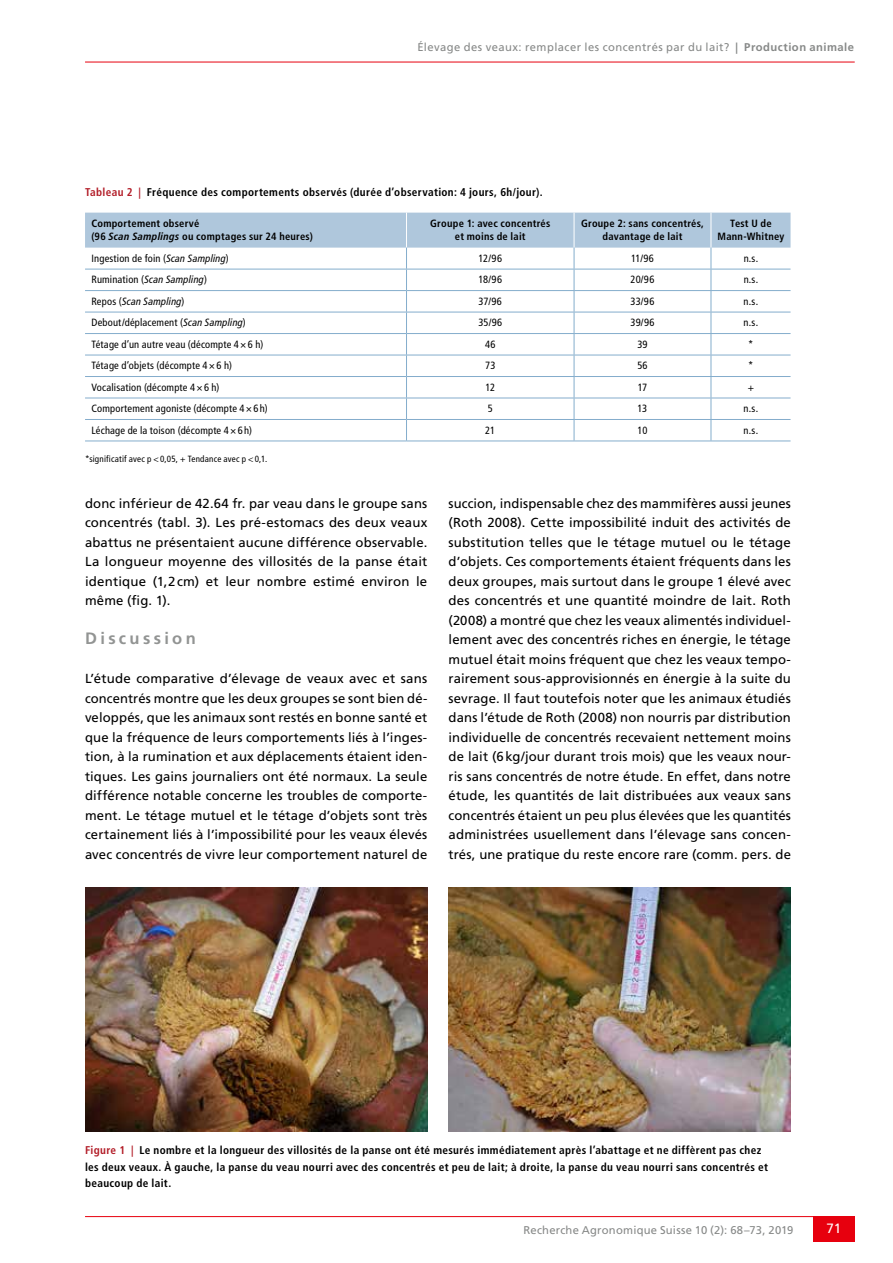
<style>
.page{position:relative;width:893px;height:1263px;background:#fff}
.page>*{position:absolute;margin:0;border:0;box-sizing:border-box;transform-origin:0 0}
.t1{font:700 16.5px "Frutiger LT Std";letter-spacing:.2em;color:#929493}
.t2{font:13.5px "Frutiger LT Std";color:#fff}
.t3{font:13.2px/19.5px "Frutiger LT Std";letter-spacing:.01em;color:#000;text-align:justify}
.t4{font:700 condensed 11.25px/16.5px "Frutiger LT Std";letter-spacing:.03em;color:#000}
.t5{font:11.25px "Frutiger LT Std";letter-spacing:.035em;color:#878988}
.t6{font:condensed 10.5px "Frutiger LT Std";letter-spacing:.015em;color:#000}
.t7{font:700 condensed 10.5px/13.5px "Frutiger LT Std";letter-spacing:.02em;color:#000;text-align:center}
.t8{font:italic condensed 10.5px "Frutiger LT Std";letter-spacing:.015em;color:#000}
.t9{font:condensed 9px "Frutiger LT Std";letter-spacing:.02em;color:#000}
.s1{font-weight:700}
.s2{color:#b21c27}
.s3{font-style:italic}
.s4{font-style:normal}
</style>
<div class="page">
<hr style="left:85px;top:62px;width:770px;height:1px;background:#e7000e">
<hr style="left:85px;top:1216px;width:770px;height:1px;background:#e7000e">
<div style="left:813px;top:1216px;width:42px;height:26px;background:#e7000e"></div>
<svg style="left:85px;top:213px;width:705px;height:228px"></svg>
<hr style="left:85px;top:441px;width:321px;height:1px;background:#84adcc">
<hr style="left:406px;top:441px;width:168px;height:1px;background:#84adcc">
<hr style="left:574px;top:441px;width:137px;height:1px;background:#84adcc">
<hr style="left:711px;top:441px;width:79px;height:1px;background:#84adcc">
<img style="left:85px;top:887px;width:342px;height:245px">
<img style="left:449px;top:887px;width:342px;height:245px">
<p class="t5" style="left:417px;top:40px;width:438px">Élevage des veaux: remplacer les concentrés par du lait? <span class="s1">| Production animale</span></p>
<p class="t4" style="left:85px;top:183px;width:459px"><span class="s2">Tableau 2 |</span> Fréquence des comportements observés (durée d’observation: 4 jours, 6h/jour).</p>
<p class="t7" style="left:91px;top:216px;width:223px;text-align:left">Comportement observé<br>(96 <span class="s3">Scan Samplings</span> ou comptages sur 24 heures)</p>
<p class="t7" style="left:430px;top:216px;width:122px">Groupe 1: avec concentrés et moins de lait</p>
<p class="t7" style="left:581px;top:216px;width:124px">Groupe 2: sans concentrés, davantage de lait</p>
<p class="t7" style="left:718px;top:216px;width:68px">Test U de<br>Mann-Whitney</p>
<p class="t6" style="left:91px;top:252px;width:139px">Ingestion de foin (<span class="s3">Scan Sampling</span>)</p>
<p class="t6" style="left:478px;top:252px;width:25px">12/96</p>
<p class="t6" style="left:631px;top:252px;width:24px">11/96</p>
<p class="t6" style="left:744px;top:252px;width:16px">n.s.</p>
<p class="t6" style="left:91px;top:274px;width:117px">Rumination (<span class="s3">Scan Sampling</span>)</p>
<p class="t6" style="left:478px;top:274px;width:25px">18/96</p>
<p class="t6" style="left:631px;top:274px;width:25px">20/96</p>
<p class="t6" style="left:744px;top:274px;width:16px">n.s.</p>
<p class="t8" style="left:91px;top:295px;width:95px"><span class="s4">Repos (</span>Scan Sampling<span class="s4">)</span></p>
<p class="t6" style="left:479px;top:295px;width:25px">37/96</p>
<p class="t6" style="left:631px;top:295px;width:25px">33/96</p>
<p class="t6" style="left:744px;top:295px;width:16px">n.s.</p>
<p class="t6" style="left:91px;top:317px;width:156px">Debout/déplacement (<span class="s3">Scan Sampling</span>)</p>
<p class="t6" style="left:478px;top:317px;width:25px">35/96</p>
<p class="t6" style="left:630px;top:317px;width:25px">39/96</p>
<p class="t6" style="left:744px;top:317px;width:16px">n.s.</p>
<p class="t6" style="left:91px;top:338px;width:173px">Tétage d’un autre veau (décompte 4×6 h)</p>
<p class="t6" style="left:485px;top:338px;width:12px">46</p>
<p class="t6" style="left:637px;top:338px;width:12px">39</p>
<p class="t6" style="left:748px;top:338px;width:7px">*</p>
<p class="t6" style="left:91px;top:359px;width:142px">Tétage d’objets (décompte 4×6 h)</p>
<p class="t6" style="left:485px;top:359px;width:12px">73</p>
<p class="t6" style="left:637px;top:359px;width:12px">56</p>
<p class="t6" style="left:748px;top:359px;width:7px">*</p>
<p class="t6" style="left:91px;top:381px;width:130px">Vocalisation (décompte 4×6 h)</p>
<p class="t6" style="left:485px;top:381px;width:11px">12</p>
<p class="t6" style="left:638px;top:381px;width:11px">17</p>
<p class="t6" style="left:748px;top:381px;width:8px">+</p>
<p class="t6" style="left:91px;top:402px;width:178px">Comportement agoniste (décompte 4×6h)</p>
<p class="t6" style="left:488px;top:402px;width:7px">5</p>
<p class="t6" style="left:638px;top:402px;width:11px">13</p>
<p class="t6" style="left:744px;top:402px;width:16px">n.s.</p>
<p class="t6" style="left:91px;top:424px;width:162px">Léchage de la toison (décompte 4×6h)</p>
<p class="t6" style="left:485px;top:424px;width:12px">21</p>
<p class="t6" style="left:638px;top:424px;width:11px">10</p>
<p class="t6" style="left:744px;top:424px;width:16px">n.s.</p>
<p class="t9" style="left:85px;top:453px;width:184px">*significatif avec p &lt;0,05, + Tendance avec p &lt;0,1.</p>
<p class="t3" style="left:85px;top:493px;width:344px">donc inférieur de 42.64 fr. par veau dans le groupe sans concentrés (tabl. 3). Les pré-estomacs des deux veaux abattus ne présentaient aucune différence observable.<br>La longueur moyenne des villosités de la panse était identique (1,2cm) et leur nombre estimé environ le même (fig. 1).</p>
<p class="t1" style="left:85px;top:629px;width:112px">Discussion</p>
<p class="t3" style="left:85px;top:669px;width:344px">L’étude comparative d’élevage de veaux avec et sans concentrés montre que les deux groupes se sont bien dé&shy;veloppés, que les animaux sont restés en bonne santé et que la fréquence de leurs comportements liés à l’inges&shy;tion, à la rumination et aux déplacements étaient iden&shy;tiques. Les gains journaliers ont été normaux. La seule différence notable concerne les troubles de comporte&shy;ment. Le tétage mutuel et le tétage d’objets sont très certainement liés à l’impossibilité pour les veaux élevés avec concentrés de vivre leur comportement naturel de</p>
<p class="t3" style="left:449px;top:493px;width:344px">succion, indispensable chez des mammifères aussi jeunes (Roth 2008). Cette impossibilité induit des activités de substitution telles que le tétage mutuel ou le tétage d’objets. Ces comportements étaient fréquents dans les deux groupes, mais surtout dans le groupe 1 élevé avec des concentrés et une quantité moindre de lait. Roth (2008) a montré que chez les veaux alimentés individuel&shy;lement avec des concentrés riches en énergie, le tétage mutuel était moins fréquent que chez les veaux tempo&shy;rairement sous-approvisionnés en énergie à la suite du sevrage. Il faut toutefois noter que les animaux étudiés dans l’étude de Roth (2008) non nourris par distribution individuelle de concentrés recevaient nettement moins de lait (6kg/jour durant trois mois) que les veaux nour&shy;ris sans concentrés de notre étude. En effet, dans notre étude, les quantités de lait distribuées aux veaux sans concentrés étaient un peu plus élevées que les quantités administrées usuellement dans l’élevage sans concen&shy;trés, une pratique du reste encore rare (comm. pers. de</p>
<p class="t4" style="left:85px;top:1142px;width:685px"><span class="s2">Figure 1 |</span> Le nombre et la longueur des villosités de la panse ont été mesurés immédiatement après l’abattage et ne diffèrent pas chez les deux veaux. À gauche, la panse du veau nourri avec des concentrés et peu de lait; à droite, la panse du veau nourri sans concentrés et beaucoup de lait.</p>
<p class="t5" style="left:523px;top:1223px;width:272px">Recherche Agronomique Suisse 10 (2): 68–73, 2019</p>
<p class="t2" style="left:826px;top:1221px;width:16px">71</p>
</div>
